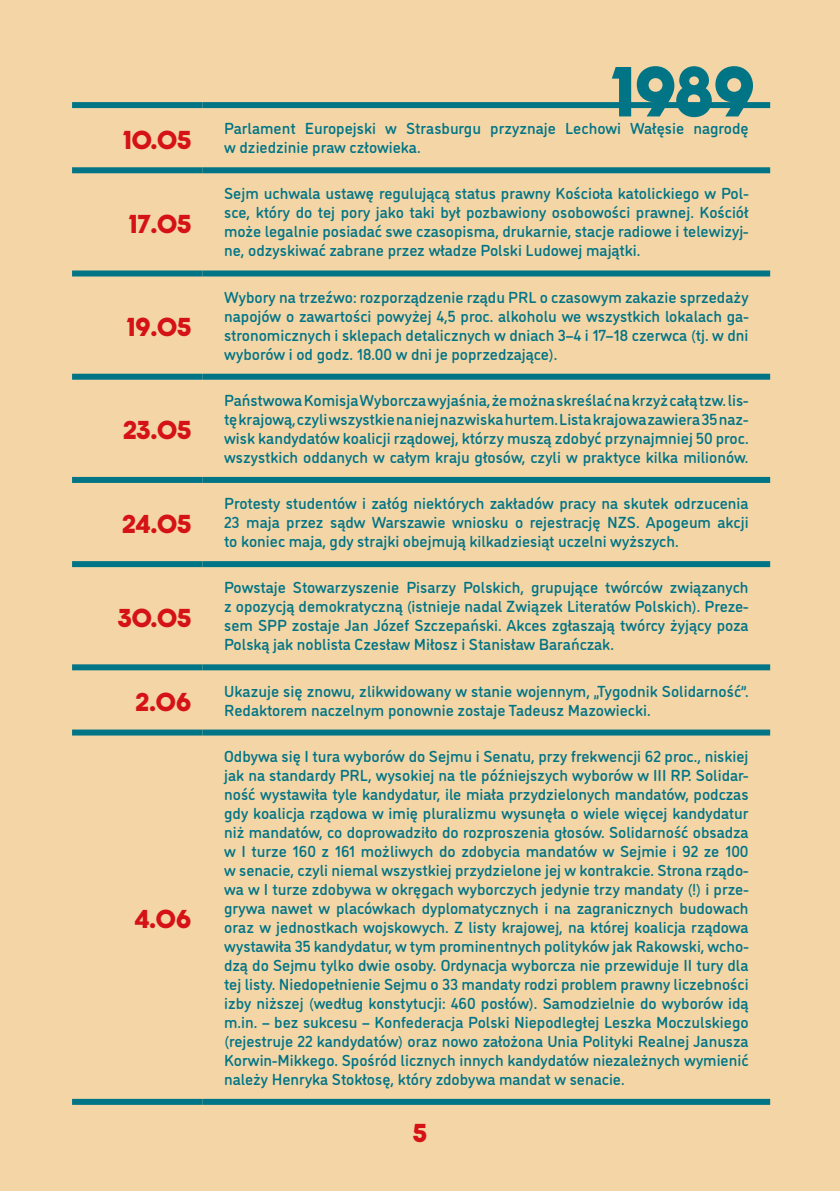
<style>
.page{position:relative;width:840px;height:1191px;background:#fff}
.page>*{position:absolute;margin:0;border:0;box-sizing:border-box;transform-origin:0 0}
.t1{font:700 60px "Dazzle Unicase";color:#017486}
.t2{font:700 22px "Dazzle Unicase";letter-spacing:-.005em;color:#d51317}
.t3{font:500 16px/19px "DI Nosaur";color:#017486;text-align:justify}
</style>
<div class="page">
<div style="left:0;top:0;width:839px;height:1191px;background:#f4d6a6"></div>
<div style="left:202px;top:102px;width:567px;height:6px;background:#017486"></div>
<div style="left:202px;top:167px;width:567px;height:6px;background:#017486"></div>
<div style="left:202px;top:270px;width:567px;height:6px;background:#017486"></div>
<div style="left:202px;top:374px;width:567px;height:6px;background:#017486"></div>
<div style="left:202px;top:477px;width:567px;height:6px;background:#017486"></div>
<div style="left:202px;top:561px;width:567px;height:6px;background:#017486"></div>
<div style="left:202px;top:664px;width:567px;height:6px;background:#017486"></div>
<div style="left:202px;top:729px;width:567px;height:6px;background:#017486"></div>
<div style="left:202px;top:1098px;width:567px;height:6px;background:#017486"></div>
<div style="left:72px;top:102px;width:130px;height:6px;background:#017486"></div>
<div style="left:72px;top:167px;width:130px;height:6px;background:#017486"></div>
<div style="left:72px;top:270px;width:130px;height:6px;background:#017486"></div>
<div style="left:72px;top:374px;width:130px;height:6px;background:#017486"></div>
<div style="left:72px;top:477px;width:130px;height:6px;background:#017486"></div>
<div style="left:72px;top:561px;width:130px;height:6px;background:#017486"></div>
<div style="left:72px;top:664px;width:130px;height:6px;background:#017486"></div>
<div style="left:72px;top:729px;width:130px;height:6px;background:#017486"></div>
<div style="left:72px;top:1098px;width:130px;height:6px;background:#017486"></div>
<h1 class="t1" style="left:611px;top:45px;width:145px">1989</h1>
<h2 class="t2" style="left:123px;top:122px;width:69px">10.05</h2>
<p class="t3" style="left:224px;top:118px;width:525px">Parlament Europejski w Strasburgu przyznaje Lechowi Wałęsie nagrodę w dziedzinie praw człowieka.</p>
<h2 class="t2" style="left:129px;top:207px;width:64px">17.05</h2>
<h2 class="t2" style="left:127px;top:310px;width:66px">19.05</h2>
<h2 class="t2" style="left:123px;top:413px;width:70px">23.05</h2>
<h2 class="t2" style="left:122px;top:507px;width:71px">24.05</h2>
<h2 class="t2" style="left:118px;top:600px;width:75px">30.05</h2>
<p class="t3" style="left:224px;top:183px;width:525px">Sejm uchwala ustawę regulującą status prawny Kościoła katolickiego w Pol&shy;sce, który do tej pory jako taki był pozbawiony osobowości prawnej. Kościół może legalnie posiadać swe czasopisma, drukarnie, stacje radiowe i telewizyj&shy;ne, odzyskiwać zabrane przez władze Polski Ludowej majątki.</p>
<p class="t3" style="left:224px;top:286px;width:525px">Wybory na trzeźwo: rozporządzenie rządu PRL o czasowym zakazie sprzedaży napojów o zawartości powyżej 4,5 proc. alkoholu we wszystkich lokalach ga&shy;stronomicznych i sklepach detalicznych w dniach 3–4 i 17–18 czerwca (tj. w dni wyborów i od godz. 18.00 w dni je poprzedzające).</p>
<p class="t3" style="left:224px;top:390px;width:525px">Państwowa Komisja Wyborcza wyjaśnia, że można skreślać na krzyż całą tzw. lis&shy;tę krajową, czyli wszystkie na niej nazwiska hurtem. Lista krajowa zawiera 35 naz&shy;wisk kandydatów koalicji rządowej, którzy muszą zdobyć przynajmniej 50 proc. wszystkich oddanych w całym kraju głosów, czyli w praktyce kilka milionów.</p>
<p class="t3" style="left:224px;top:493px;width:525px">Protesty studentów i załóg niektórych zakładów pracy na skutek odrzucenia 23 maja przez sądw Warszawie wniosku o rejestrację NZS. Apogeum akcji to koniec maja, gdy strajki obejmują kilkadziesiąt uczelni wyższych.</p>
<p class="t3" style="left:224px;top:577px;width:525px">Powstaje Stowarzyszenie Pisarzy Polskich, grupujące twórców związanych z opozycją demokratyczną (istnieje nadal Związek Literatów Polskich). Preze&shy;sem SPP zostaje Jan Józef Szczepański. Akces zgłaszają twórcy żyjący poza Polską jak noblista Czesław Miłosz i Stanisław Barańczak.</p>
<h2 class="t2" style="left:135px;top:685px;width:57px">2.06</h2>
<p class="t3" style="left:224px;top:680px;width:525px">Ukazuje się znowu, zlikwidowany w stanie wojennym, „Tygodnik Solidarność”.<br>Redaktorem naczelnym ponownie zostaje Tadeusz Mazowiecki.</p>
<h2 class="t2" style="left:134px;top:902px;width:58px">4.06</h2>
<p class="t3" style="left:224px;top:745px;width:525px">Odbywa się I tura wyborów do Sejmu i Senatu, przy frekwencji 62 proc., niskiej jak na standardy PRL, wysokiej na tle późniejszych wyborów w III RP. Solidar&shy;ność wystawiła tyle kandydatur, ile miała przydzielonych mandatów, podczas gdy koalicja rządowa w imię pluralizmu wysunęła o wiele więcej kandydatur niż mandatów, co doprowadziło do rozproszenia głosów. Solidarność obsadza w I turze 160 z 161 możliwych do zdobycia mandatów w Sejmie i 92 ze 100 w senacie, czyli niemal wszystkiej przydzielone jej w kontrakcie. Strona rządo&shy;wa w I turze zdobywa w okręgach wyborczych jedynie trzy mandaty (!) i prze&shy;grywa nawet w placówkach dyplomatycznych i na zagranicznych budowach oraz w jednostkach wojskowych. Z listy krajowej, na której koalicja rządowa wystawiła 35 kandydatur, w tym prominentnych polityków jak Rakowski, wcho&shy;dzą do Sejmu tylko dwie osoby. Ordynacja wyborcza nie przewiduje II tury dla tej listy. Niedopełnienie Sejmu o 33 mandaty rodzi problem prawny liczebności izby niższej (według konstytucji: 460 posłów). Samodzielnie do wyborów idą m.in. – bez sukcesu – Konfederacja Polski Niepodległej Leszka Moczulskiego (rejestruje 22 kandydatów) oraz nowo założona Unia Polityki Realnej Janusza Korwin-Mikkego. Spośród licznych innych kandydatów niezależnych wymienić należy Henryka Stokłosę, który zdobywa mandat w senacie.</p>
<h2 class="t2" style="left:413px;top:1115px;width:16px">5</h2>
</div>
